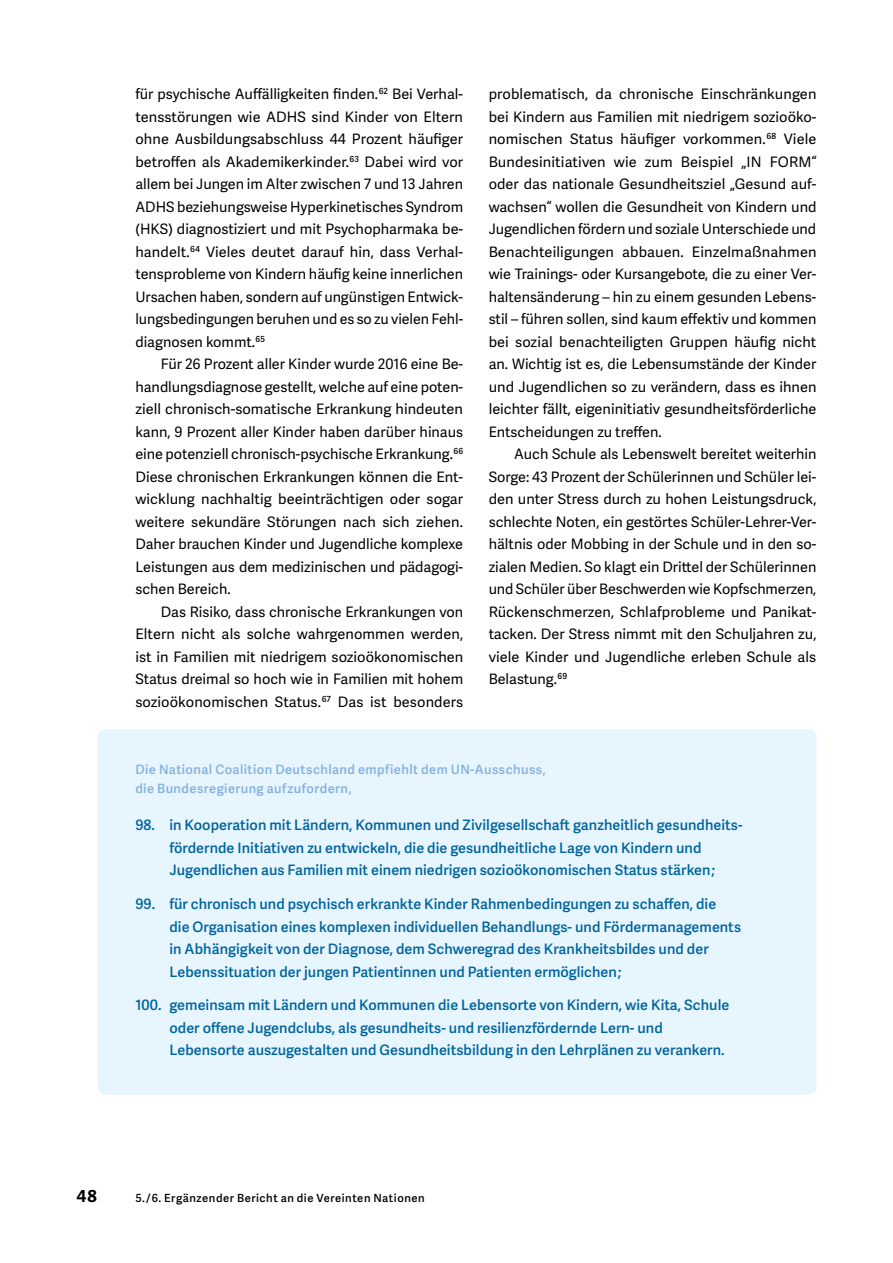
<style>
.page{position:relative;width:893px;height:1263px;background:#fff}
.page>*{position:absolute;margin:0;border:0;box-sizing:border-box;transform-origin:0 0}
.t1{font:700 16.5px "Adelle Sans";color:#000}
.t2{font:14.4px/22.5px "Adelle Sans";color:#000;text-align:justify}
.t3{font:600 14.4px/22.5px "Adelle Sans";letter-spacing:.005em;color:#00649c}
.t4{font:600 12.9px/18.8px "Adelle Sans";letter-spacing:.035em;color:#83b0df}
.t5{font:600 11.25px "Adelle Sans";letter-spacing:.05em;color:#000}
</style>
<div class="page">
<div style="left:98px;top:729px;width:718px;height:366px;background:#e6f5fe;border-radius:9px"></div>
<p class="t2" style="left:135px;top:82px;width:329px">für psychische Auffälligkeiten finden.<sup>62</sup> Bei Verhal&shy;tensstörungen wie ADHS sind Kinder von Eltern ohne Ausbildungsabschluss 44 Prozent häufiger betroffen als Akademikerkinder.<sup>63</sup> Dabei wird vor allem bei Jungen im Alter zwischen 7 und 13 Jahren ADHS beziehungsweise Hyperkinetisches Syndrom (HKS) diagnostiziert und mit Psychopharmaka be&shy;handelt.<sup>64</sup> Vieles deutet darauf hin, dass Verhal&shy;tensprobleme von Kindern häufig keine innerlichen Ursachen haben, sondern auf ungünstigen Entwick&shy;lungsbedingungen beruhen und es so zu vielen Fehl&shy;diagnosen kommt.<sup>65</sup></p>
<p class="t2" style="left:135px;top:352px;width:329px;text-indent:26px">Für 26 Prozent aller Kinder wurde 2016 eine Be&shy;handlungsdiagnose gestellt, welche auf eine poten&shy;ziell chronisch-somatische Erkrankung hindeuten kann, 9 Prozent aller Kinder haben darüber hinaus eine potenziell chronisch-psychische Erkrankung.<sup>66<br></sup>Diese chronischen Erkrankungen können die Ent&shy;wicklung nachhaltig beeinträchtigen oder sogar weitere sekundäre Störungen nach sich ziehen.<br>Daher brauchen Kinder und Jugendliche komplexe Leistungen aus dem medizinischen und pädagogi&shy;schen Bereich.</p>
<p class="t2" style="left:135px;top:600px;width:329px;text-indent:26px">Das Risiko, dass chronische Erkrankungen von Eltern nicht als solche wahrgenommen werden, ist in Familien mit niedrigem sozioökonomischen Status dreimal so hoch wie in Familien mit hohem sozioökonomischen Status.<sup>67</sup> Das ist besonders</p>
<p class="t2" style="left:489px;top:82px;width:329px">problematisch, da chronische Einschränkungen bei Kindern aus Familien mit niedrigem sozioöko&shy;nomischen Status häufiger vorkommen.<sup>68</sup> Viele Bundesinitiativen wie zum Beispiel „IN FORM“ oder das nationale Gesundheitsziel „Gesund auf&shy;wachsen“ wollen die Gesundheit von Kindern und Jugendlichen fördern und soziale Unterschiede und Benachteiligungen abbauen. Einzelmaßnahmen wie Trainings- oder Kursangebote, die zu einer Ver&shy;haltensänderung – hin zu einem gesunden Lebens&shy;stil – führen sollen, sind kaum effektiv und kommen bei sozial benachteiligten Gruppen häufig nicht an. Wichtig ist es, die Lebensumstände der Kinder und Jugendlichen so zu verändern, dass es ihnen leichter fällt, eigeninitiativ gesundheitsförderliche Entscheidungen zu treffen.</p>
<p class="t2" style="left:489px;top:442px;width:329px;text-indent:26px">Auch Schule als Lebenswelt bereitet weiterhin Sorge: 43 Prozent der Schülerinnen und Schüler lei&shy;den unter Stress durch zu hohen Leistungsdruck, schlechte Noten, ein gestörtes Schüler-Lehrer-Ver&shy;hältnis oder Mobbing in der Schule und in den so&shy;zialen Medien. So klagt ein Drittel der Schülerinnen und Schüler über Beschwerden wie Kopfschmerzen, Rückenschmerzen, Schlafprobleme und Panikat&shy;tacken. Der Stress nimmt mit den Schuljahren zu, viele Kinder und Jugendliche erleben Schule als Belastung.<sup>69</sup></p>
<p class="t4" style="left:135px;top:760px;width:412px">Die National Coalition Deutschland empfiehlt dem UN-Ausschuss, die Bundesregierung aufzufordern,</p>
<p class="t3" style="left:135px;top:813px;width:608px;text-align:center">98. in Kooperation mit Ländern, Kommunen und Zivilgesellschaft ganzheitlich gesundheits&shy;fördernde Initiativen zu entwickeln, die die gesundheitliche Lage von Kindern und<br>Jugendlichen aus Familien mit einem niedrigen sozioökonomischen Status stärken;</p>
<p class="t3" style="left:169px;top:892px;width:573px;text-indent:-34px">99. für chronisch und psychisch erkrankte Kinder Rahmenbedingungen zu schaffen, die<br>die Organisation eines komplexen individuellen Behandlungs- und Fördermanagements in Abhängigkeit von der Diagnose, dem Schweregrad des Krankheitsbildes und der Lebenssituation der jungen Patientinnen und Patienten ermöglichen;</p>
<p class="t3" style="left:169px;top:993px;width:561px;text-indent:-34px">100. gemeinsam mit Ländern und Kommunen die Lebensorte von Kindern, wie Kita, Schule oder offene Jugendclubs, als gesundheits- und resilienzfördernde Lern- und<br>Lebensorte auszugestalten und Gesundheitsbildung in den Lehrplänen zu verankern.</p>
<p class="t1" style="left:77px;top:1184px;width:22px">48</p>
<p class="t5" style="left:135px;top:1189px;width:291px">5./6. Ergänzender Bericht an die Vereinten Nationen</p>
</div>
